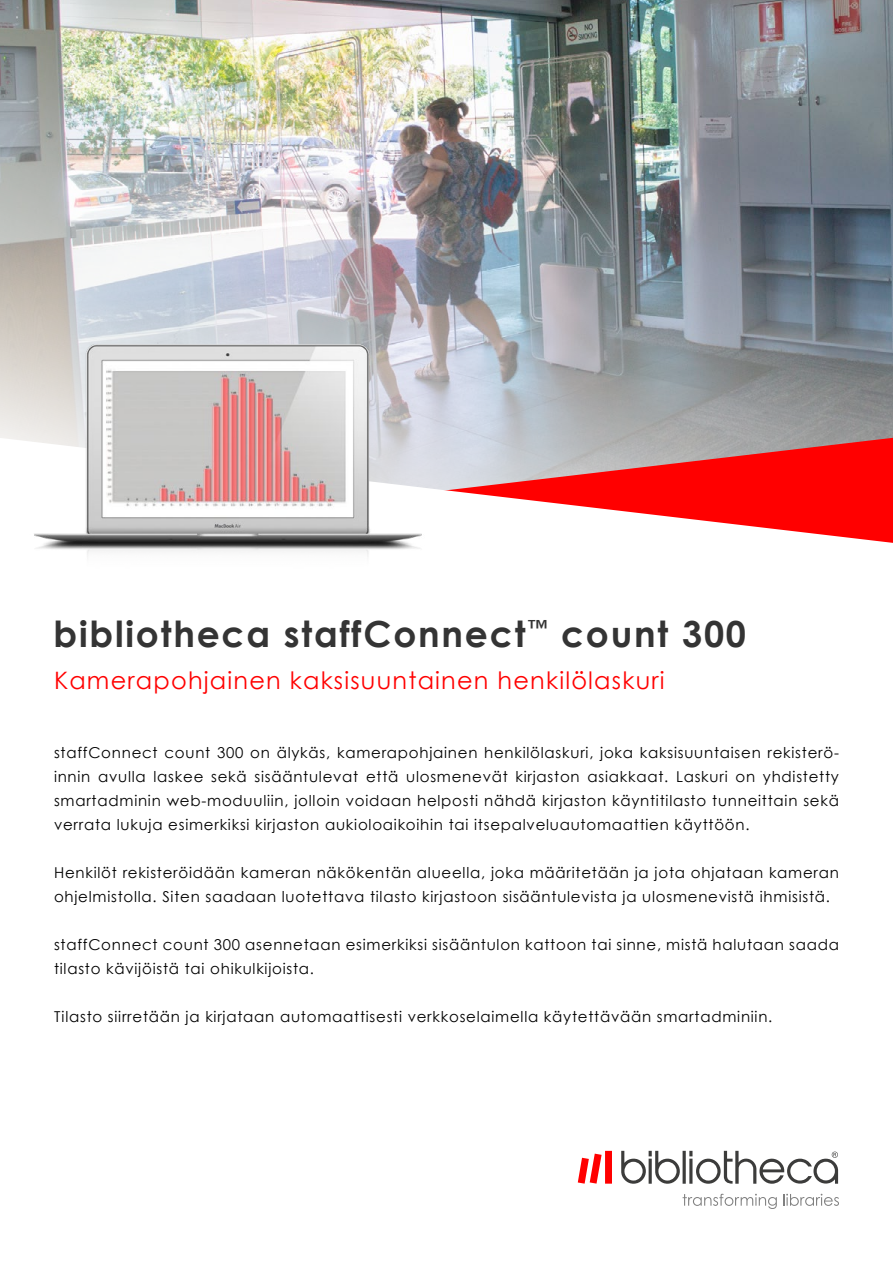
<style>
.page{position:relative;width:893px;height:1263px;background:#fff}
.page>*{position:absolute;margin:0;border:0;box-sizing:border-box;transform-origin:0 0}
.t1{font:700 36px "Century Gothic";letter-spacing:.05em;color:#343434}
.t2{font:24px "Century Gothic";letter-spacing:.05em;color:#f00}
.t3{font:15px/24px "Century Gothic";letter-spacing:.05em;color:#000}
</style>
<div class="page">
<img style="left:0;top:0;width:893px;height:438px">
<svg style="left:455px;top:438px;width:438px;height:760px"></svg>
<svg style="left:683px;top:1194px;width:94px;height:15px"></svg>
<svg style="left:783px;top:1194px;width:56px;height:12px"></svg>
<svg style="left:621px;top:1151px;width:59px;height:33px"></svg>
<hr style="left:683px;top:1151px;width:3px;height:33px;background:#3c3c3b">
<svg style="left:689px;top:1151px;width:149px;height:33px"></svg>
<svg style="left:578px;top:1151px;width:34px;height:33px"></svg>
<img style="left:0;top:313px;width:455px;height:243px">
<h1 class="t1" style="left:53px;top:611px;width:694px">bibliotheca staffConnect<sup>™</sup> count 300</h1>
<h2 class="t2" style="left:54px;top:666px;width:612px">Kamerapohjainen kaksisuuntainen henkilölaskuri</h2>
<p class="t3" style="left:54px;top:740px;width:786px;text-align:justify">staffConnect count 300 on älykäs, kamerapohjainen henkilölaskuri, joka kaksisuuntaisen rekisterö&shy;innin avulla laskee sekä sisääntulevat että ulosmenevät kirjaston asiakkaat. Laskuri on yhdistetty smartadminin web-moduuliin, jolloin voidaan helposti nähdä kirjaston käyntitilasto tunneittain sekä verrata lukuja esimerkiksi kirjaston aukioloaikoihin tai itsepalveluautomaattien käyttöön.</p>
<p class="t3" style="left:54px;top:860px;width:786px">Henkilöt rekisteröidään kameran näkökentän alueella, joka määritetään ja jota ohjataan kameran ohjelmistolla. Siten saadaan luotettava tilasto kirjastoon sisääntulevista ja ulosmenevistä ihmisistä.</p>
<p class="t3" style="left:54px;top:932px;width:786px">staffConnect count 300 asennetaan esimerkiksi sisääntulon kattoon tai sinne, mistä halutaan saada tilasto kävijöistä tai ohikulkijoista.</p>
<p class="t3" style="left:54px;top:1004px;width:720px">Tilasto siirretään ja kirjataan automaattisesti verkkoselaimella käytettävään smartadminiin.</p>
</div>
